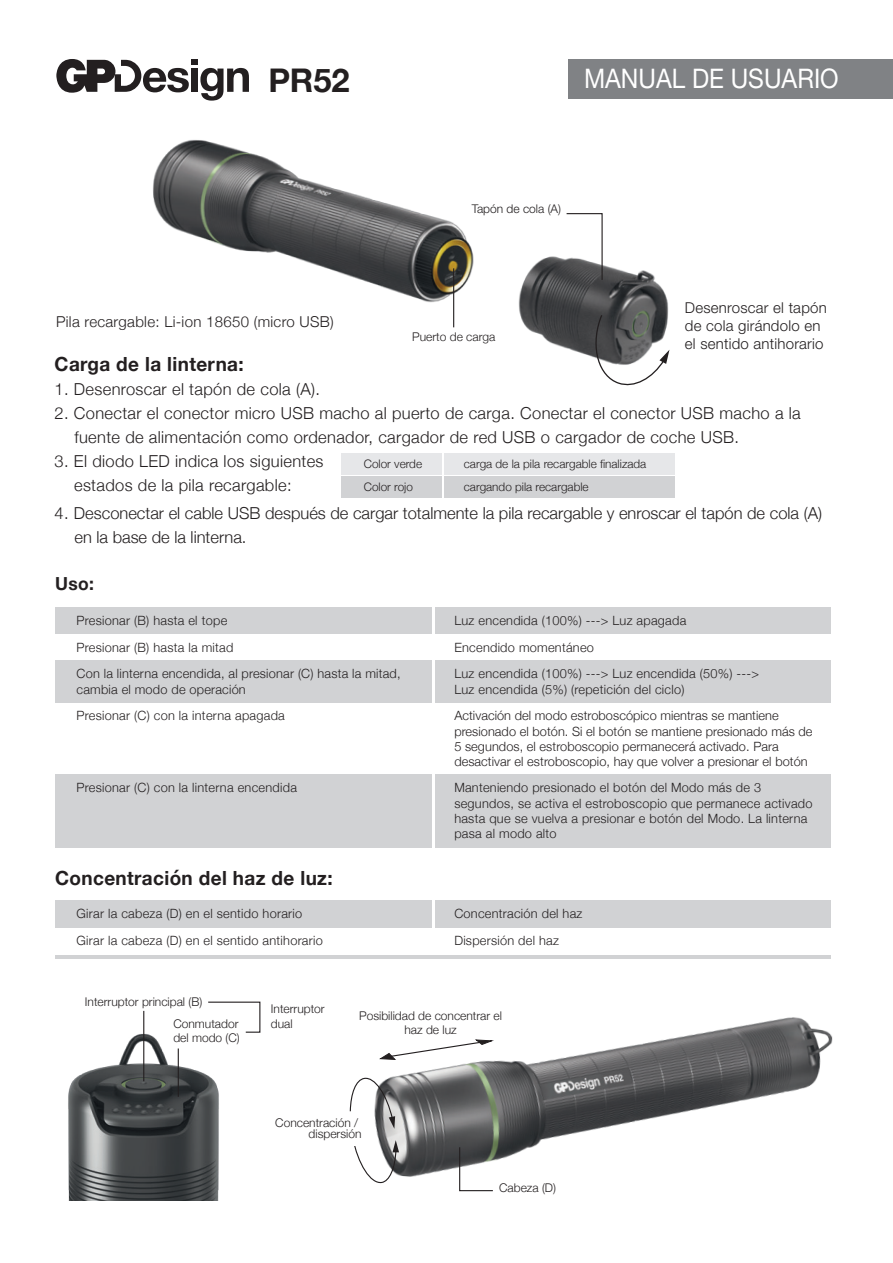
<style>
.page{position:relative;width:893px;height:1263px;background:#fff}
.page>*{position:absolute;margin:0;border:0;box-sizing:border-box;transform-origin:0 0}
.t1{font:700 32.55px "Helvetica Neue";color:#231f20}
.t2{font:27px "Helvetica Neue LT Std";color:#fff;scale:.9 1}
.t3{font:700 19.5px "Helvetica Neue";letter-spacing:.02em;color:#231f20}
.t4{font:700 18px "Helvetica Neue";color:#231f20}
.t5{font:300 16.5px/24px "Helvetica Neue";letter-spacing:.02em;color:#231f20}
.t6{font:300 16.5px/24px "Helvetica Neue";color:#231f20}
.t7{font:300 15px/18px "Helvetica Neue LT Std";letter-spacing:.015em;color:#231f20}
.t8{font:300 15px "Helvetica Neue";letter-spacing:.02em;color:#231f20}
.t9{font:300 12.75px/26.7px "Helvetica Neue";letter-spacing:.02em;color:#231f20}
.t10{font:300 12px/14.4px "Helvetica Neue";color:#231f20}
.t11{font:300 12px "Helvetica Neue LT Std";color:#231f20}
.t12{font:300 11.7px/22.4px "Helvetica Neue";color:#231f20}
</style>
<div class="page">
<img style="left:153px;top:140px;width:517px;height:216px">
<img style="left:333px;top:900px;width:500px;height:277px">
<img style="left:68px;top:1028px;width:151px;height:172px">
<svg style="left:351px;top:1136px;width:48px;height:48px"></svg>
<div style="left:257px;top:1111px;width:112px;height:34px;background:#fff"></div>
<svg style="left:590px;top:314px;width:79px;height:72px"></svg>
<div style="left:55px;top:607px;width:775px;height:27px;background:#d1d2d4"></div>
<div style="left:55px;top:660px;width:775px;height:43px;background:#d1d2d4"></div>
<div style="left:55px;top:775px;width:775px;height:73px;background:#d1d2d4"></div>
<hr style="left:432px;top:577px;width:2px;height:272px;background:#fff">
<div style="left:55px;top:900px;width:775px;height:28px;background:#d1d2d4"></div>
<hr style="left:55px;top:955px;width:775px;height:3px;background:#d1d2d4">
<hr style="left:432px;top:881px;width:2px;height:70px;background:#fff">
<svg style="left:379px;top:1039px;width:115px;height:21px"></svg>
<svg style="left:459px;top:1146px;width:35px;height:46px"></svg>
<div style="left:341px;top:454px;width:333px;height:21px;background:#e6e7e9"></div>
<div style="left:341px;top:476px;width:333px;height:22px;background:#d1d2d4"></div>
<hr style="left:443px;top:450px;width:1px;height:54px;background:#fff">
<svg style="left:56px;top:59px;width:193px;height:42px"></svg>
<svg style="left:349px;top:1075px;width:46px;height:54px"></svg>
<hr style="left:453px;top:268px;width:1px;height:59px;background:#231f20">
<svg style="left:565px;top:212px;width:38px;height:69px"></svg>
<div style="left:568px;top:59px;width:325px;height:40px;background:#808285"></div>
<hr style="left:143px;top:1011px;width:1px;height:70px;background:#231f20">
<hr style="left:178px;top:1048px;width:1px;height:49px;background:#231f20">
<svg style="left:207px;top:1001px;width:54px;height:32px"></svg>
<h1 class="t1" style="left:269px;top:55px;width:83px">PR52</h1>
<p class="t8" style="left:56px;top:309px;width:279px">Pila recargable: Li-ion 18650 (micro USB)</p>
<h2 class="t2" style="left:584px;top:62px;width:285px">MANUAL DE USUARIO</h2>
<p class="t11" style="left:472px;top:201px;width:91px">Tapón de cola (A)</p>
<p class="t10" style="left:412px;top:329px;width:85px">Puerto de carga</p>
<p class="t7" style="left:685px;top:298px;width:143px">Desenroscar el tapón de cola girándolo en el sentido antihorario</p>
<h3 class="t3" style="left:55px;top:348px;width:191px">Carga de la linterna:</h3>
<p class="t5" style="left:55px;top:376px;width:267px">1. Desenroscar el tapón de cola (A).</p>
<p class="t5" style="left:74px;top:400px;width:728px;text-indent:-20px">2. Conectar el conector micro USB macho al puerto de carga. Conectar el conector USB macho a la fuente de alimentación como ordenador, cargador de red USB o cargador de coche USB.</p>
<p class="t5" style="left:74px;top:448px;width:251px;text-indent:-20px">3. El diodo LED indica los siguientes estados de la pila recargable:</p>
<p class="t6" style="left:74px;top:500px;width:749px;text-indent:-20px">4. Desconectar el cable USB después de cargar totalmente la pila recargable y enroscar el tapón de cola (A) en la base de la linterna.</p>
<h3 class="t4" style="left:55px;top:570px;width:40px">Uso:</h3>
<p class="t9" style="left:77px;top:606px;width:326px">Presionar (B) hasta el tope<br>Presionar (B) hasta la mitad<br>Con la linterna encendida, al presionar (C) hasta la mitad,</p>
<p class="t9" style="left:77px;top:675px;width:210px">cambia el modo de operación<br>Presionar (C) con la interna apagada</p>
<p class="t12" style="left:364px;top:452px;width:60px">Color verde<br>Color rojo</p>
<p class="t12" style="left:464px;top:452px;width:184px">carga de la pila recargable finalizada cargando pila recargable</p>
<p class="t9" style="left:454px;top:606px;width:306px">Luz encendida (100%) ---&gt; Luz apagada<br>Encendido momentáneo<br>Luz encendida (100%) ---&gt; Luz encendida (50%) ---&gt;</p>
<p class="t9" style="left:454px;top:675px;width:326px">Luz encendida (5%) (repetición del ciclo)<br>Activación del modo estroboscópico mientras se mantiene</p>
<p class="t9" style="left:454px;top:722px;width:360px;line-height:15.3px">presionado el botón. Si el botón se mantiene presionado más de<br>5 segundos, el estroboscopio permanecerá activado. Para desactivar el estroboscopio, hay que volver a presionar el botón</p>
<p class="t9" style="left:77px;top:774px;width:222px">Presionar (C) con la linterna encendida</p>
<p class="t9" style="left:454px;top:779px;width:360px;line-height:15.3px">Manteniendo presionado el botón del Modo más de 3 segundos, se activa el estroboscopio que permanece activado hasta que se vuelva a presionar e botón del Modo. La linterna pasa al modo alto</p>
<h3 class="t3" style="left:55px;top:863px;width:279px">Concentración del haz de luz:</h3>
<p class="t9" style="left:77px;top:899px;width:248px">Girar la cabeza (D) en el sentido horario<br>Girar la cabeza (D) en el sentido antihorario</p>
<p class="t9" style="left:454px;top:899px;width:130px">Concentración del haz<br>Dispersión del haz</p>
<p class="t10" style="left:173px;top:991px;width:67px;line-height:21.3px;text-indent:-88px">Interruptor principal (B)<br>Conmutador</p>
<p class="t10" style="left:173px;top:1030px;width:68px">del modo (C)</p>
<p class="t10" style="left:271px;top:1001px;width:55px">Interruptor dual</p>
<p class="t10" style="left:359px;top:1007px;width:144px;text-align:center">Posibilidad de concentrar el haz de luz</p>
<p class="t10" style="left:275px;top:1116px;width:88px;line-height:11.1px;text-align:right">Concentración / dispersión</p>
<p class="t10" style="left:499px;top:1179px;width:58px">Cabeza (D)</p>
</div>
